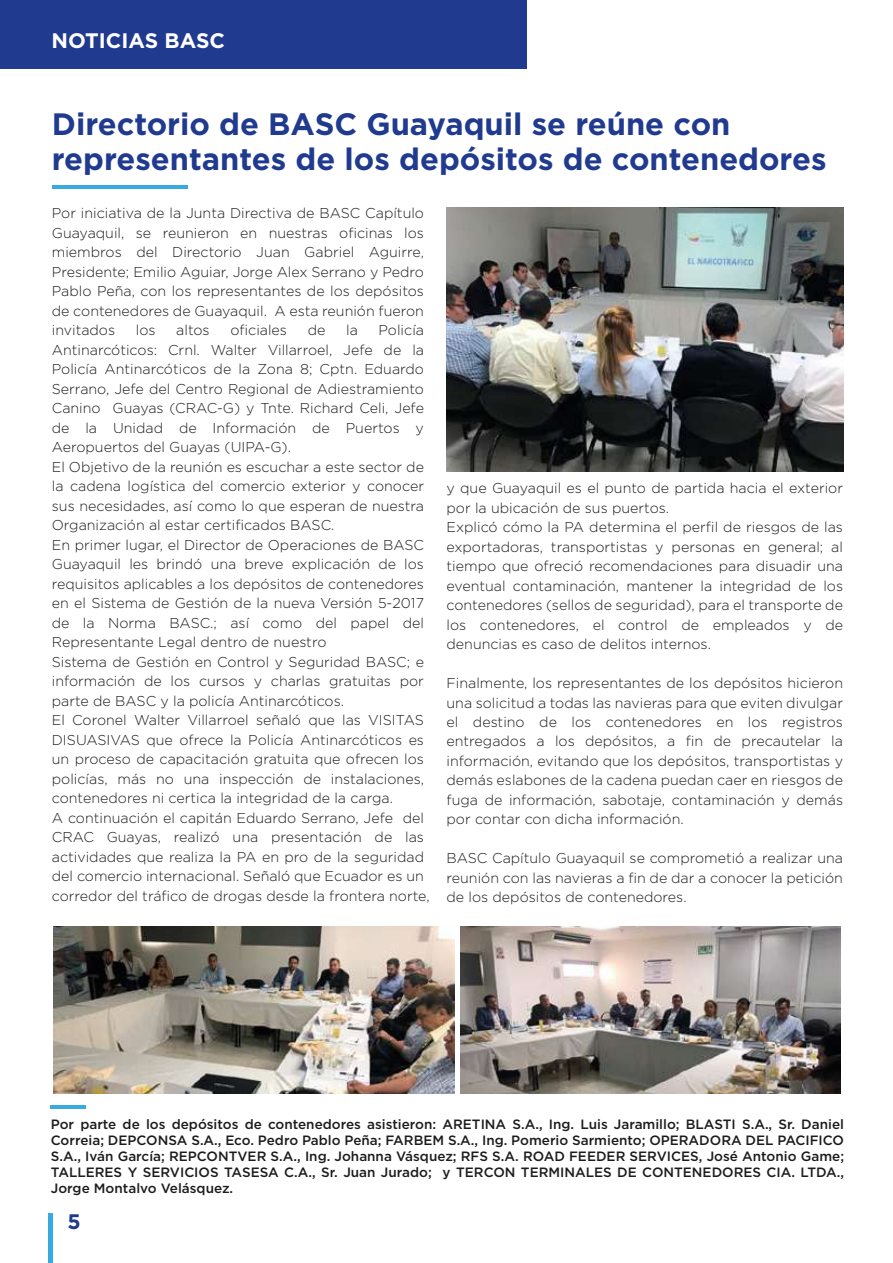
<style>
.page{position:relative;width:893px;height:1263px;background:#fff}
.page>*{position:absolute;margin:0;border:0;box-sizing:border-box;transform-origin:0 0}
.t1{font:700 30.9px/34.3px "Gotham";color:#203a8f}
.t2{font:700 21px "Gotham";color:#fff}
.t3{font:700 21px "Gotham";color:#203a8f}
.t4{font:300 14.25px/19.5px "Gotham";color:#1c1c1b;text-align:justify}
.t5{font:500 13.5px/16.2px "Gotham";color:#1c1c1b;text-align:justify}
</style>
<div class="page">
<div style="left:0;top:0;width:526px;height:68px;background:#203a8f"></div>
<div style="left:48px;top:1214px;width:5px;height:49px;background:#36aae1"></div>
<hr style="left:52px;top:185px;width:136px;height:4px;background:#36aae1">
<hr style="left:51px;top:1105px;width:35px;height:4px;background:#36aae1">
<img style="left:53px;top:927px;width:402px;height:167px">
<img style="left:461px;top:927px;width:380px;height:167px">
<img style="left:446px;top:208px;width:397px;height:264px">
<h2 class="t2" style="left:51px;top:26px;width:175px">NOTICIAS BASC</h2>
<h1 class="t1" style="left:52px;top:107px;width:776px">Directorio de BASC Guayaquil se reúne con representantes de los depósitos de contenedores</h1>
<p class="t4" style="left:52px;top:203px;width:374px">Por iniciativa de la Junta Directiva de BASC Capítulo Guayaquil, se reunieron en nuestras oficinas los miembros del Directorio Juan Gabriel Aguirre, Presidente; Emilio Aguiar, Jorge Alex Serrano y Pedro Pablo Peña, con los representantes de los depósitos de contenedores de Guayaquil. A esta reunión fueron invitados</p>
<p class="t4" style="left:136px;top:320px;width:21px">los</p>
<p class="t4" style="left:176px;top:320px;width:35px">altos</p>
<p class="t4" style="left:230px;top:320px;width:58px">oficiales</p>
<p class="t4" style="left:308px;top:320px;width:19px">de</p>
<p class="t4" style="left:346px;top:320px;width:13px">la</p>
<p class="t4" style="left:52px;top:320px;width:379px;text-align:left;text-indent:327px">Policía Antinarcóticos: Crnl. Walter Villarroel, Jefe de la Policía Antinarcóticos de la Zona 8; Cptn. Eduardo Serrano, Jefe del Centro Regional de Adiestramiento Canino Guayas (CRAC-G) y Tnte. Richard Celi, Jefe de la Unidad de Información de Puertos y Aeropuertos del Guayas (UIPA-G).<br>El Objetivo de la reunión es escuchar a este sector de la cadena logística del comercio exterior y conocer sus necesidades, así como lo que esperan de nuestra Organización al estar certificados BASC.<br>En primer lugar, el Director de Operaciones de BASC Guayaquil les brindó una breve explicación de los requisitos aplicables a los depósitos de contenedores en el Sistema de Gestión de la nueva Versión 5-2017 de la Norma BASC.; así como del papel del Representante Legal dentro de nuestro<br>Sistema de Gestión en Control y Seguridad BASC; e información de los cursos y charlas gratuitas por parte de BASC y la policía Antinarcóticos.<br>El Coronel Walter Villarroel señaló que las VISITAS DISUASIVAS que ofrece la Policía Antinarcóticos es un proceso de capacitación gratuita que ofrecen los policías, más no una inspección de instalaciones, contenedores ni certica la integridad de la carga.<br>A continuación el capitán Eduardo Serrano, Jefe del CRAC Guayas, realizó una presentación de las actividades que realiza la PA en pro de la seguridad del comercio internacional. Señaló que Ecuador es un corredor del tráfico de drogas desde la frontera norte,</p>
<p class="t4" style="left:447px;top:478px;width:398px;text-align:left">y que Guayaquil es el punto de partida hacia el exterior por la ubicación de sus puertos.<br>Explicó cómo la PA determina el perfil de riesgos de las exportadoras, transportistas y personas en general; al tiempo que ofreció recomendaciones para disuadir una eventual contaminación, mantener la integridad de los contenedores (sellos de seguridad), para el transporte de los contenedores, el control de empleados y de denuncias es caso de delitos internos.</p>
<p class="t4" style="left:447px;top:673px;width:398px">Finalmente, los representantes de los depósitos hicieron una solicitud a todas las navieras para que eviten divulgar el destino de los contenedores en los registros entregados a los depósitos, a fin de precautelar la información, evitando que los depósitos, transportistas y demás eslabones de la cadena puedan caer en riesgos de fuga de información, sabotaje, contaminación y demás por contar con dicha información.</p>
<p class="t4" style="left:447px;top:848px;width:398px">BASC Capítulo Guayaquil se comprometió a realizar una reunión con las navieras a fin de dar a conocer la petición de los depósitos de contenedores.</p>
<p class="t5" style="left:51px;top:1115px;width:795px">Por parte de los depósitos de contenedores asistieron: ARETINA S.A., Ing. Luis Jaramillo; BLASTI S.A., Sr. Daniel Correia; DEPCONSA S.A., Eco. Pedro Pablo Peña; FARBEM S.A., Ing. Pomerio Sarmiento; OPERADORA DEL PACIFICO S.A., Iván García; REPCONTVER S.A., Ing. Johanna Vásquez; RFS S.A. ROAD FEEDER SERVICES, José Antonio Game; TALLERES Y SERVICIOS TASESA C.A., Sr. Juan Jurado; y TERCON TERMINALES DE CONTENEDORES CIA. LTDA., Jorge Montalvo Velásquez.</p>
<h2 class="t3" style="left:68px;top:1208px;width:15px">5</h2>
</div>
